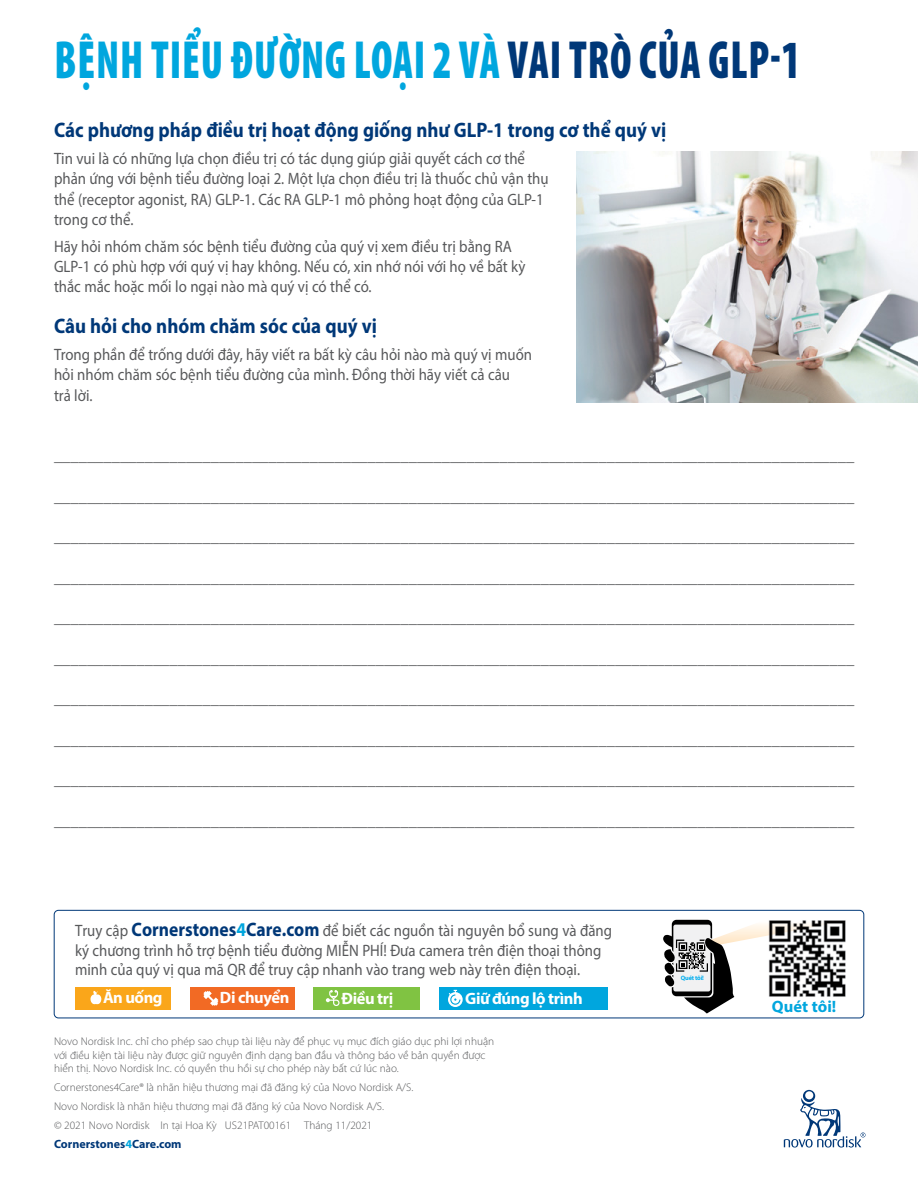
<style>
.page{position:relative;width:918px;height:1188px;background:#fff}
.page>*{position:absolute;margin:0;border:0;box-sizing:border-box;transform-origin:0 0}
.t1{font:900 condensed 54px "Myriad Pro";letter-spacing:.02em;color:#00a6de;scale:.8 1}
.t2{font:700 21px "Myriad Pro";color:#003878;scale:.9 1}
.t3{font:16.5px "Myriad Pro";color:#58595b}
.t4{font:16.5px/20.2px "Myriad Pro";color:#58595b;scale:.9 1}
.t5{font:700 16.5px "Myriad Pro";letter-spacing:-.025em;color:#fff}
.t6{font:700 16.5px "Myriad Pro";color:#00a6de}
.t7{font:700 12px "Myriad Pro";color:#003878}
.t8{font:300 11.25px/13.5px "Myriad Pro";color:#58595b}
.t9{font:700 6.3px "Myriad Pro";letter-spacing:-.025em;color:#00aeef}
.s1{color:#003878}
.s2{font-weight:700;font-size:19.5px;color:#003878}
.s3{font-weight:700;font-size:19.5px;color:#00a6de}
.s4{color:#00a6de}
</style>
<div class="page">
<div style="left:54px;top:910px;width:810px;height:108px;border:1px solid #003878;border-radius:4px"></div>
<div style="left:75px;top:987px;width:96px;height:23px;background:#faa61a"></div>
<svg style="left:90px;top:991px;width:12px;height:14px"></svg>
<div style="left:190px;top:987px;width:105px;height:23px;background:#f26a24"></div>
<svg style="left:203px;top:991px;width:15px;height:15px"></svg>
<div style="left:313px;top:987px;width:107px;height:23px;background:#80c342"></div>
<svg style="left:326px;top:990px;width:14px;height:16px"></svg>
<div style="left:439px;top:987px;width:169px;height:23px;background:#00a6de"></div>
<svg style="left:448px;top:990px;width:15px;height:17px"></svg>
<svg style="left:663px;top:920px;width:183px;height:94px"></svg>
<svg style="left:784px;top:1090px;width:82px;height:58px"></svg>
<img style="left:577px;top:151px;width:341px;height:252px">
<h1 class="t1" style="left:54px;top:25px;width:934px">BỆNH TIỂU ĐƯỜNG LOẠI 2 VÀ <span class="s1">VAI TRÒ CỦA GLP-1</span></h1>
<p class="t2" style="left:54px;top:116px;width:682px">Các phương pháp điều trị hoạt động giống như GLP-1 trong cơ thể quý vị</p>
<p class="t4" style="left:54px;top:148px;width:551px">Tin vui là có những lựa chọn điều trị có tác dụng giúp giải quyết cách cơ thể phản ứng với bệnh tiểu đường loại 2. Một lựa chọn điều trị là thuốc chủ vận thụ thể (receptor agonist, RA) GLP-1. Các RA GLP-1 mô phỏng hoạt động của GLP-1 trong cơ thể.</p>
<p class="t4" style="left:54px;top:236px;width:525px">Hãy hỏi nhóm chăm sóc bệnh tiểu đường của quý vị xem điều trị bằng RA<br>GLP-1 có phù hợp với quý vị hay không. Nếu có, xin nhớ nói với họ về bất kỳ thắc mắc hoặc mối lo ngại nào mà quý vị có thể có.</p>
<p class="t2" style="left:54px;top:312px;width:360px">Câu hỏi cho nhóm chăm sóc của quý vị</p>
<p class="t4" style="left:54px;top:344px;width:533px">Trong phần để trống dưới đây, hãy viết ra bất kỳ câu hỏi nào mà quý vị muốn hỏi nhóm chăm sóc bệnh tiểu đường của mình. Đồng thời hãy viết cả câu<br>trả lời.</p>
<p class="t3" style="left:54px;top:446px;width:802px">_________________________________________________________________________________________________</p>
<p class="t3" style="left:54px;top:486px;width:802px">_________________________________________________________________________________________________</p>
<p class="t3" style="left:54px;top:527px;width:802px">_________________________________________________________________________________________________</p>
<p class="t3" style="left:54px;top:567px;width:802px">_________________________________________________________________________________________________</p>
<p class="t3" style="left:54px;top:608px;width:802px">_________________________________________________________________________________________________</p>
<p class="t3" style="left:54px;top:648px;width:802px">_________________________________________________________________________________________________</p>
<p class="t3" style="left:54px;top:689px;width:802px">_________________________________________________________________________________________________</p>
<p class="t3" style="left:54px;top:729px;width:802px">_________________________________________________________________________________________________</p>
<p class="t3" style="left:54px;top:770px;width:802px">_________________________________________________________________________________________________</p>
<p class="t3" style="left:54px;top:810px;width:802px">_________________________________________________________________________________________________</p>
<p class="t4" style="left:75px;top:921px;width:598px;line-height:19.5px">Truy cập <span class="s2">Cornerstones</span><span class="s3">4</span><span class="s2">Care.com</span> để biết các nguồn tài nguyên bổ sung và đăng ký chương trình hỗ trợ bệnh tiểu đường MIỄN PHÍ! Đưa camera trên điện thoại thông minh của quý vị qua mã QR để truy cập nhanh vào trang web này trên điện thoại.</p>
<p class="t5" style="left:103px;top:987px;width:61px">Ăn uống</p>
<p class="t5" style="left:220px;top:987px;width:71px">Di chuyển</p>
<p class="t5" style="left:342px;top:988px;width:53px">Điều trị</p>
<p class="t5" style="left:465px;top:987px;width:119px">Giữ đúng lộ trình</p>
<p class="t8" style="left:54px;top:1034px;width:442px">Novo Nordisk Inc. chỉ cho phép sao chụp tài liệu này để phục vụ mục đích giáo dục phi lợi nhuận với điều kiện tài liệu này được giữ nguyên định dạng ban đầu và thông báo về bản quyền được hiển thị. Novo Nordisk Inc. có quyền thu hồi sự cho phép này bất cứ lúc nào.</p>
<p class="t8" style="left:54px;top:1078px;width:361px;line-height:18.9px">Cornerstones4Care® là nhãn hiệu thương mại đã đăng ký của Novo Nordisk A/S.<br>Novo Nordisk là nhãn hiệu thương mại đã đăng ký của Novo Nordisk A/S.<br>© 2021 Novo Nordisk In tại Hoa Kỳ US21PAT00161 Tháng 11/2021</p>
<p class="t7" style="left:54px;top:1136px;width:129px">Cornerstones<span class="s4">4</span>Care.com</p>
<p class="t9" style="left:681px;top:974px;width:25px">Quét tôi!</p>
<p class="t6" style="left:772px;top:996px;width:66px">Quét tôi!</p>
</div>
